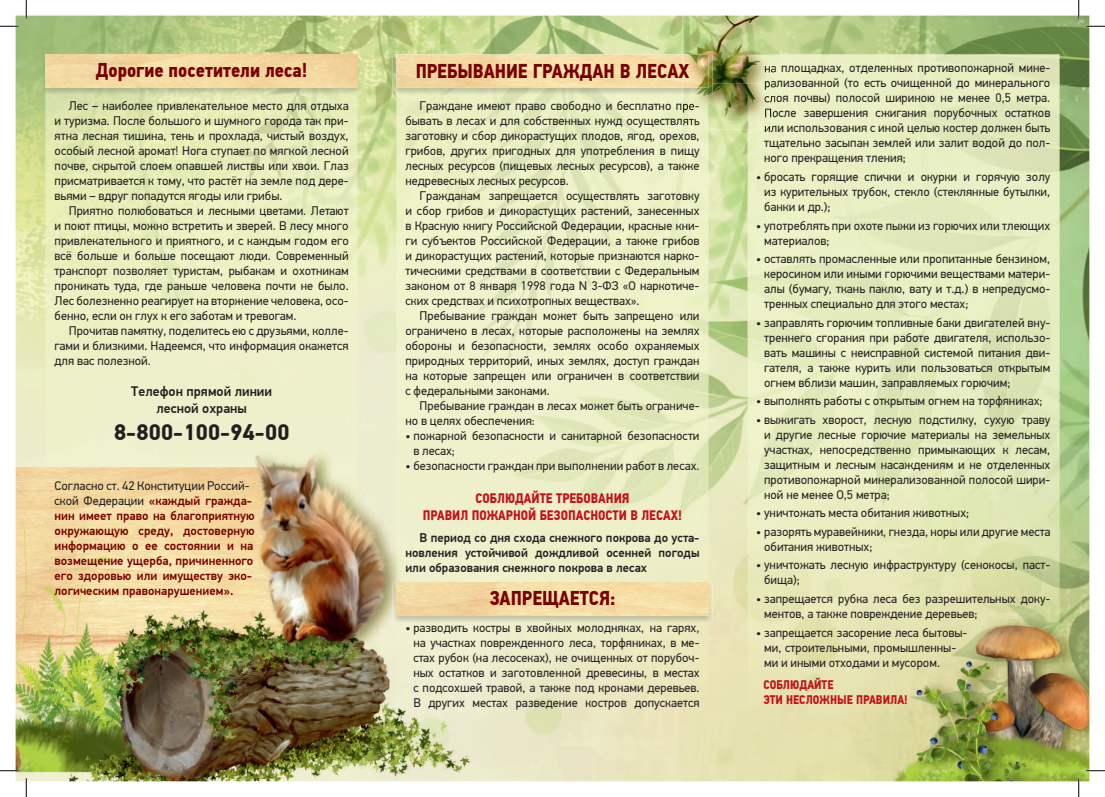
<style>
.page{position:relative;width:1105px;height:797px;background:#fff}
.page>*{position:absolute;margin:0;border:0;box-sizing:border-box;transform-origin:0 0}
.t1{font:700 22.5px "PF Din Text Pro";color:#231f20}
.t2{font:700 20px "PF Din Text Cond Pro";color:#790100}
.t3{font:700 13.75px/16.5px "PF Din Text Cond Pro";color:#c4121a;text-align:center}
.t4{font:500 13.75px/16.2px "PF Din Text Pro";color:#231f20;text-align:center}
.t5{font:12.5px/15px "PF Din Text Pro";color:#231f20;text-align:justify}
.t6{font:500 12.5px/15px "PF Din Text Pro";color:#790100}
.t7{font:500 12.5px/15px "PF Din Text Pro";color:#231f20;text-align:justify}
.t8{font:700 12.5px/15px "PF Din Text Cond Pro";color:#c4121a}
.s1{font-weight:400;color:#231f20}
</style>
<div class="page">
<img style="left:16px;top:16px;width:1073px;height:765px">
<img style="left:393px;top:54px;width:289px;height:41px">
<img style="left:397px;top:55px;width:285px;height:33px">
<img style="left:42px;top:54px;width:320px;height:41px">
<img style="left:46px;top:55px;width:312px;height:33px">
<img style="left:393px;top:582px;width:319px;height:41px">
<img style="left:406px;top:623px;width:293px;height:1px">
<img style="left:397px;top:583px;width:311px;height:33px">
<img style="left:682px;top:16px;width:92px;height:114px">
<svg style="left:682px;top:64px;width:1px;height:17px"></svg>
<svg style="left:682px;top:101px;width:1px;height:12px"></svg>
<img style="left:682px;top:116px;width:17px;height:12px">
<img style="left:683px;top:16px;width:90px;height:105px">
<img style="left:683px;top:64px;width:6px;height:17px">
<img style="left:683px;top:101px;width:16px;height:12px">
<img style="left:683px;top:116px;width:16px;height:5px">
<svg style="left:764px;top:64px;width:10px;height:66px"></svg>
<svg style="left:0;top:25px;width:19px;height:2px"></svg>
<svg style="left:1086px;top:25px;width:19px;height:2px"></svg>
<svg style="left:0;top:770px;width:19px;height:1px"></svg>
<svg style="left:1086px;top:770px;width:19px;height:1px"></svg>
<svg style="left:25px;top:0;width:2px;height:19px"></svg>
<svg style="left:25px;top:778px;width:2px;height:19px"></svg>
<svg style="left:1078px;top:0;width:1px;height:19px"></svg>
<svg style="left:1078px;top:778px;width:1px;height:19px"></svg>
<h2 class="t2" style="left:96px;top:58px;width:213px">Дорогие посетители леса!</h2>
<h2 class="t2" style="left:416px;top:59px;width:275px">ПРЕБЫВАНИЕ ГРАЖДАН В ЛЕСАХ</h2>
<p class="t5" style="left:55px;top:98px;width:296px;text-indent:14px">Лес – наиболее привлекательное место для отдыха и туризма. После большого и шумного города так при&shy;ятна лесная тишина, тень и прохлада, чистый воздух, особый лесной аромат! Нога ступает по мягкой лесной почве, скрытой слоем опавшей листвы или хвои. Глаз присматривается к тому, что растёт на земле под дере&shy;вьями – вдруг попадутся ягоды или грибы.</p>
<p class="t5" style="left:55px;top:203px;width:296px;text-indent:14px">Приятно полюбоваться и лесными цветами. Летают и поют птицы, можно встретить и зверей. В лесу много привлекательного и приятного, и с каждым годом его всё больше и больше посещают люди. Современный транспорт позволяет туристам, рыбакам и охотникам проникать туда, где раньше человека почти не было.<br>Лес болезненно реагирует на вторжение человека, осо&shy;бенно, если он глух к его заботам и тревогам.</p>
<p class="t5" style="left:55px;top:323px;width:296px;text-indent:14px">Прочитав памятку, поделитесь ею с друзьями, колле&shy;гами и близкими. Надеемся, что информация окажется для вас полезной.</p>
<p class="t4" style="left:131px;top:384px;width:142px">Телефон прямой линии лесной охраны</p>
<h1 class="t1" style="left:114px;top:418px;width:177px">8-800-100-94-00</h1>
<p class="t6" style="left:55px;top:479px;width:202px"><span class="s1">Согласно ст. 42 Конституции Россий&shy;ской Федерации</span> «каждый гражда&shy;нин имеет право на благоприятную окружающую среду, достоверную информацию о ее состоянии и на возмещение ущерба, причиненного его здоровью или имуществу эко&shy;логическим правонарушением».</p>
<p class="t5" style="left:405px;top:98px;width:296px;text-indent:14px">Граждане имеют право свободно и бесплатно пре&shy;бывать в лесах и для собственных нужд осуществлять заготовку и сбор дикорастущих плодов, ягод, орехов, грибов, других пригодных для употребления в пищу лесных ресурсов (пищевых лесных ресурсов), а также недревесных лесных ресурсов.</p>
<p class="t5" style="left:405px;top:188px;width:296px;text-indent:14px">Гражданам запрещается осуществлять заготовку и сбор грибов и дикорастущих растений, занесенных в Красную книгу Российской Федерации, красные кни&shy;ги субъектов Российской Федерации, а также грибов и дикорастущих растений, которые признаются нарко&shy;тическими средствами в соответствии с Федеральным законом от 8 января 1998 года N 3-ФЗ «О наркотиче&shy;ских средствах и психотропных веществах».</p>
<p class="t5" style="left:405px;top:308px;width:296px;text-indent:14px">Пребывание граждан может быть запрещено или ограничено в лесах, которые расположены на землях обороны и безопасности, землях особо охраняемых природных территорий, иных землях, доступ граждан на которые запрещен или ограничен в соответствии с федеральными законами.</p>
<p class="t5" style="left:405px;top:398px;width:296px;text-indent:14px">Пребывание граждан в лесах может быть ограниче&shy;но в целях обеспечения:</p>
<p class="t5" style="left:413px;top:428px;width:288px;text-indent:-8px">• пожарной безопасности и санитарной безопасности в лесах;</p>
<p class="t5" style="left:405px;top:458px;width:296px">• безопасности граждан при выполнении работ в лесах.</p>
<p class="t3" style="left:423px;top:490px;width:261px">СОБЛЮДАЙТЕ ТРЕБОВАНИЯ<br>ПРАВИЛ ПОЖАРНОЙ БЕЗОПАСНОСТИ В ЛЕСАХ!</p>
<p class="t7" style="left:405px;top:530px;width:296px;text-indent:14px">В период со дня схода снежного покрова до уста&shy;новления устойчивой дождливой осенней погоды или образования снежного покрова в лесах</p>
<h2 class="t2" style="left:489px;top:586px;width:128px">ЗАПРЕЩАЕТСЯ:</h2>
<p class="t5" style="left:413px;top:620px;width:288px;text-indent:-8px">• разводить костры в хвойных молодняках, на гарях, на участках поврежденного леса, торфяниках, в ме&shy;стах рубок (на лесосеках), не очищенных от порубоч&shy;ных остатков и заготовленной древесины, в местах с подсохшей травой, а также под кронами деревьев.<br>В других местах разведение костров допускается</p>
<p class="t5" style="left:764px;top:61px;width:288px">на площадках, отделенных противопожарной мине&shy;рализованной (то есть очищенной до минерального слоя почвы) полосой шириною не менее 0,5 метра.<br>После завершения сжигания порубочных остатков или использования с иной целью костер должен быть тщательно засыпан землей или залит водой до пол&shy;ного прекращения тления;</p>
<p class="t5" style="left:764px;top:169px;width:288px;text-indent:-8px">• бросать горящие спички и окурки и горячую золу из курительных трубок, стекло (стеклянные бутылки, банки и др.);</p>
<p class="t5" style="left:764px;top:218px;width:288px;text-indent:-8px">• употреблять при охоте пыжи из горючих или тлеющих материалов;</p>
<p class="t5" style="left:764px;top:251px;width:288px;text-indent:-8px">• оставлять промасленные или пропитанные бензином, керосином или иными горючими веществами матери&shy;алы (бумагу, ткань паклю, вату и т.д.) в непредусмо&shy;тренных специально для этого местах;</p>
<p class="t5" style="left:764px;top:315px;width:288px;text-indent:-8px">• заправлять горючим топливные баки двигателей вну&shy;треннего сгорания при работе двигателя, использо&shy;вать машины с неисправной системой питания дви&shy;гателя, а также курить или пользоваться открытым огнем вблизи машин, заправляемых горючим;</p>
<p class="t5" style="left:756px;top:393px;width:288px">• выполнять работы с открытым огнем на торфяниках;</p>
<p class="t5" style="left:764px;top:412px;width:288px;text-indent:-8px">• выжигать хворост, лесную подстилку, сухую траву и другие лесные горючие материалы на земельных участках, непосредственно примыкающих к лесам, защитным и лесным насаждениям и не отделенных противопожарной минерализованной полосой шири&shy;ной не менее О,5 метра;</p>
<p class="t5" style="left:756px;top:505px;width:214px">• уничтожать места обитания животных;</p>
<p class="t5" style="left:764px;top:524px;width:288px;text-indent:-8px">• разорять муравейники, гнезда, норы или другие места обитания животных;</p>
<p class="t5" style="left:764px;top:557px;width:288px;text-indent:-8px">• уничтожать лесную инфраструктуру (сенокосы, паст&shy;бища);</p>
<p class="t5" style="left:764px;top:591px;width:288px;text-indent:-8px">• запрещается рубка леса без разрешительных доку&shy;ментов, а также повреждение деревьев;</p>
<p class="t5" style="left:764px;top:625px;width:205px;text-align:left;text-indent:-8px">• запрещается засорение леса бытовы&shy;ми, строительными, промышленны&shy;ми и иными отходами и мусором.</p>
<p class="t8" style="left:763px;top:677px;width:146px">СОБЛЮДАЙТЕ<br>ЭТИ НЕСЛОЖНЫЕ ПРАВИЛА!</p>
</div>
